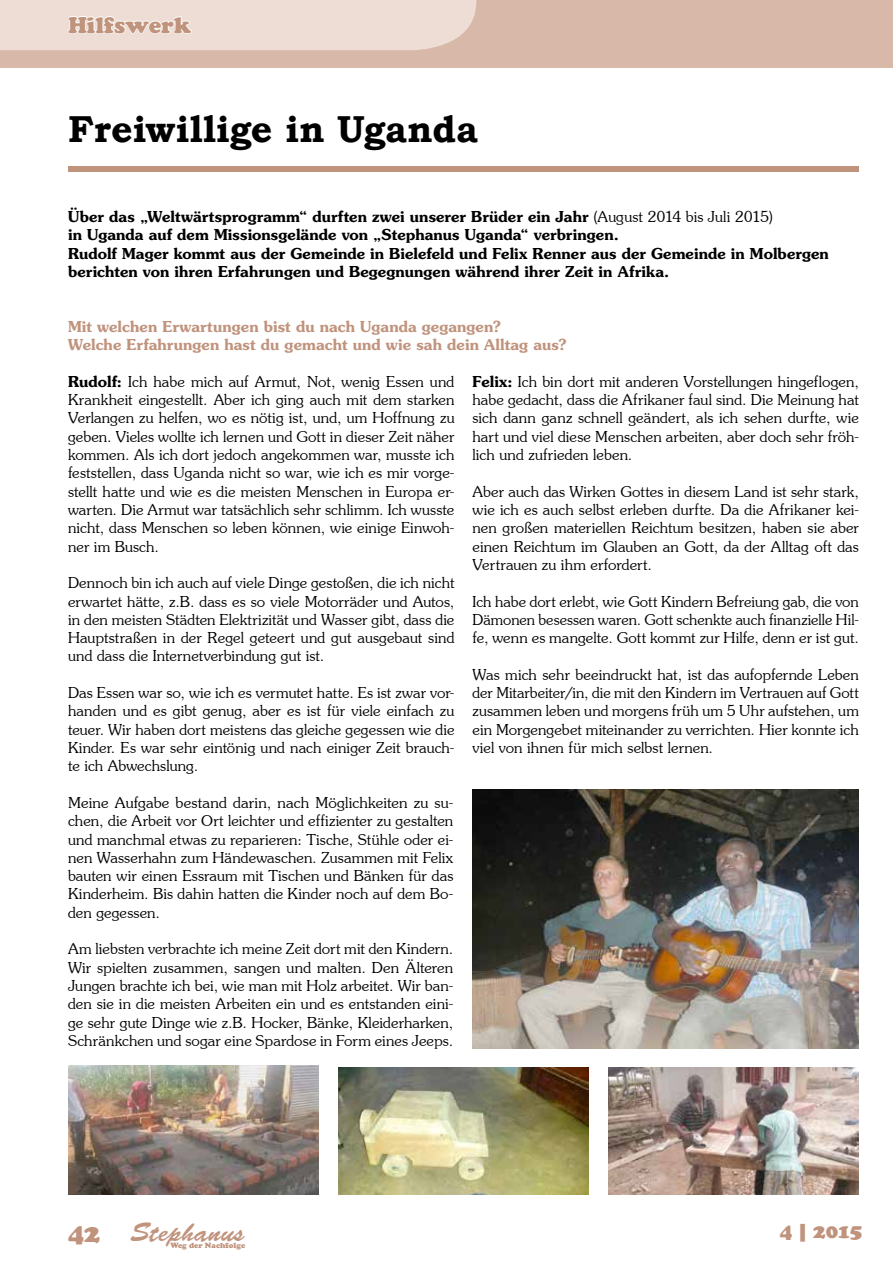
<style>
.page{position:relative;width:893px;height:1263px;background:#fff}
.page>*{position:absolute;margin:0;border:0;box-sizing:border-box;transform-origin:0 0}
.t1{font:700 37.5px "Bookman Old Style";color:#000}
.t2{font:27px "Banff Plain";letter-spacing:.02em;color:#c0937d}
.t3{font:25.5px "Cooper Black Std";color:#c0937d}
.t4{font:22.5px "Cooper Black Std";color:#c0937d}
.t5{font:900 21px "Cooper";color:#c0937d}
.t6{font:15px/18.3px "Southern Plain";letter-spacing:.005em;color:#000;text-align:justify}
.t7{font:700 15px/18.3px "Southern";letter-spacing:.005em;color:#000}
.t8{font:700 15px/18.3px "Southern";letter-spacing:.005em;color:#c0937d}
.t9{font:7.5px "Cooper Black Std";color:#c0937d}
.s1{font-family:"Southern Plain";font-weight:400}
.s2{font-family:"Southern";font-weight:700}
</style>
<div class="page">
<div style="left:0;top:0;width:892px;height:68px;background:#d8b8a8"></div>
<svg style="left:0;top:0;width:477px;height:51px;background:#ecdcd3"></svg>
<div style="left:68px;top:166px;width:791px;height:6px;background:#c0937d"></div>
<img style="left:68px;top:1066px;width:251px;height:129px">
<img style="left:338px;top:1067px;width:251px;height:128px">
<img style="left:608px;top:1067px;width:251px;height:128px">
<img style="left:472px;top:790px;width:387px;height:258px">
<h3 class="t4" style="left:68px;top:11px;width:125px">Hilfswerk</h3>
<h1 class="t1" style="left:68px;top:102px;width:412px">Freiwillige in Uganda</h1>
<p class="t7" style="left:68px;top:207px;width:762px">Über das „Weltwärtsprogramm“ durften zwei unserer Brüder ein Jahr <span class="s1">(August 2014 bis Juli 2015)<br></span>in Uganda auf dem Missionsgelände von „Stephanus Uganda“ verbringen.<br>Rudolf Mager kommt aus der Gemeinde in Bielefeld und Felix Renner aus der Gemeinde in Molbergen berichten von ihren Erfahrungen und Begegnungen während ihrer Zeit in Afrika.</p>
<p class="t8" style="left:68px;top:317px;width:500px">Mit welchen Erwartungen bist du nach Uganda gegangen?<br>Welche Erfahrungen hast du gemacht und wie sah dein Alltag aus?</p>
<p class="t6" style="left:68px;top:372px;width:388px"><span class="s2">Rudolf:</span> Ich habe mich auf Armut, Not, wenig Essen und Krankheit eingestellt. Aber ich ging auch mit dem starken Verlangen zu helfen, wo es nötig ist, und, um Hoffnung zu geben. Vieles wollte ich lernen und Gott in dieser Zeit näher kommen. Als ich dort jedoch angekommen war, musste ich feststellen, dass Uganda nicht so war, wie ich es mir vorge&shy;stellt hatte und wie es die meisten Menschen in Europa er&shy;warten. Die Armut war tatsächlich sehr schlimm. Ich wusste nicht, dass Menschen so leben können, wie einige Einwoh&shy;ner im Busch.</p>
<p class="t6" style="left:68px;top:573px;width:388px">Dennoch bin ich auch auf viele Dinge gestoßen, die ich nicht erwartet hätte, z.B. dass es so viele Motorräder und Autos, in den meisten Städten Elektrizität und Wasser gibt, dass die Hauptstraßen in der Regel geteert und gut ausgebaut sind und dass die Internetverbindung gut ist.</p>
<p class="t6" style="left:68px;top:683px;width:388px">Das Essen war so, wie ich es vermutet hatte. Es ist zwar vor&shy;handen und es gibt genug, aber es ist für viele einfach zu teuer. Wir haben dort meistens das gleiche gegessen wie die Kinder. Es war sehr eintönig und nach einiger Zeit brauch&shy;te ich Abwechslung.</p>
<p class="t6" style="left:68px;top:793px;width:387px">Meine Aufgabe bestand darin, nach Möglichkeiten zu su&shy;chen, die Arbeit vor Ort leichter und effizienter zu gestalten und manchmal etwas zu reparieren: Tische, Stühle oder ei&shy;nen Wasserhahn zum Händewaschen. Zusammen mit Felix bauten wir einen Essraum mit Tischen und Bänken für das Kinderheim. Bis dahin hatten die Kinder noch auf dem Bo&shy;den gegessen.</p>
<p class="t6" style="left:68px;top:939px;width:387px">Am liebsten verbrachte ich meine Zeit dort mit den Kindern.<br>Wir spielten zusammen, sangen und malten. Den Älteren Jungen brachte ich bei, wie man mit Holz arbeitet. Wir ban&shy;den sie in die meisten Arbeiten ein und es entstanden eini&shy;ge sehr gute Dinge wie z.B. Hocker, Bänke, Kleiderharken, Schränkchen und sogar eine Spardose in Form eines Jeeps.</p>
<p class="t6" style="left:472px;top:372px;width:388px"><span class="s2">Felix:</span> Ich bin dort mit anderen Vorstellungen hingeflogen, habe gedacht, dass die Afrikaner faul sind. Die Meinung hat sich dann ganz schnell geändert, als ich sehen durfte, wie hart und viel diese Menschen arbeiten, aber doch sehr fröh&shy;lich und zufrieden leben.</p>
<p class="t6" style="left:472px;top:482px;width:388px">Aber auch das Wirken Gottes in diesem Land ist sehr stark, wie ich es auch selbst erleben durfte. Da die Afrikaner kei&shy;nen großen materiellen Reichtum besitzen, haben sie aber einen Reichtum im Glauben an Gott, da der Alltag oft das Vertrauen zu ihm erfordert.</p>
<p class="t6" style="left:472px;top:592px;width:388px">Ich habe dort erlebt, wie Gott Kindern Befreiung gab, die von Dämonen besessen waren. Gott schenkte auch finanzielle Hil&shy;fe, wenn es mangelte. Gott kommt zur Hilfe, denn er ist gut.</p>
<p class="t6" style="left:472px;top:665px;width:388px">Was mich sehr beeindruckt hat, ist das aufopfernde Leben der Mitarbeiter/in, die mit den Kindern im Vertrauen auf Gott zusammen leben und morgens früh um 5 Uhr aufstehen, um ein Morgengebet miteinander zu verrichten. Hier konnte ich viel von ihnen für mich selbst lernen.</p>
<h3 class="t3" style="left:68px;top:1218px;width:34px">42</h3>
<h2 class="t2" style="left:130px;top:1217px;width:116px">Stephanus</h2>
<h3 class="t5" style="left:780px;top:1218px;width:84px">4 | 2015</h3>
<p class="t9" style="left:170px;top:1241px;width:76px">Weg der Nachfolge</p>
</div>
